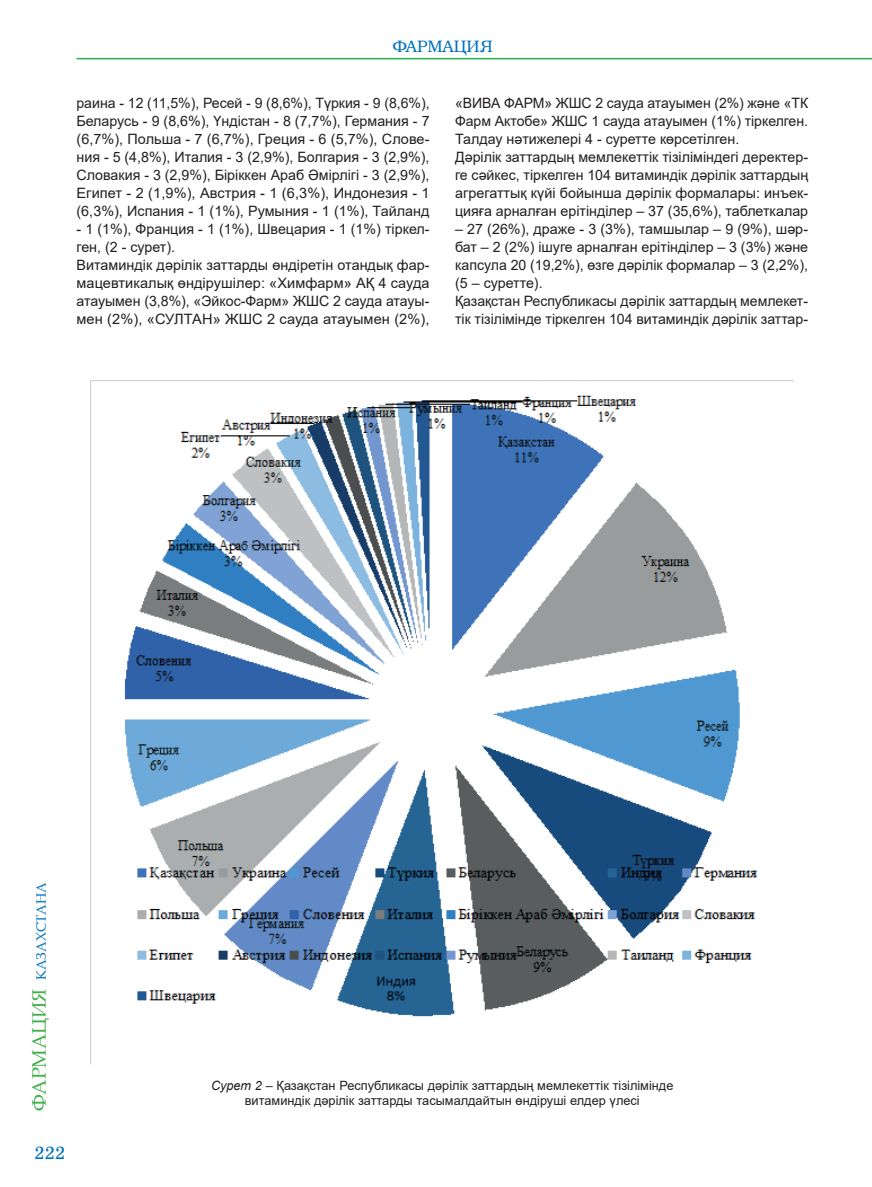
<style>
.page{position:relative;width:872px;height:1187px;background:#fff}
.page>*{position:absolute;margin:0;border:0;box-sizing:border-box;transform-origin:0 0}
.t1{font:18px "DS School";color:#0072bc}
.t2{font:16.5px "K Bookman";color:#0072bc}
.t3{font:14.25px/18px "Arial";color:#231f20}
.t4{font:13.5px "Book Antiqua";color:#0072bc}
.t5{font:12.75px/15.3px "Arial";color:#231f20;text-align:center}
.s1{font-size:19.5px;color:#40ae49}
.s2{font-style:italic}
</style>
<div class="page">
<hr style="left:76px;top:58px;width:796px;height:1px;background:#23b24b">
<img style="left:91px;top:381px;width:667px;height:636px">
<p class="t2" style="left:392px;top:36px;width:101px">ФАРМАЦИЯ</p>
<p class="t3" style="left:76px;top:94px;width:355px;text-align:justify">раина - 12 (11,5%), Ресей - 9 (8,6%), Түркия - 9 (8,6%), Беларусь - 9 (8,6%), Үндістан - 8 (7,7%), Германия - 7 (6,7%), Польша - 7 (6,7%), Греция - 6 (5,7%), Слове&shy;ния - 5 (4,8%), Италия - 3 (2,9%), Болгария - 3 (2,9%), Словакия - 3 (2,9%), Біріккен Араб Әмірлігі - 3 (2,9%), Египет - 2 (1,9%), Австрия - 1 (6,3%), Индонезия - 1 (6,3%), Испания - 1 (1%), Румыния - 1 (1%), Тайланд</p>
<p class="t3" style="left:76px;top:220px;width:355px">- 1 (1%), Франция - 1 (1%), Швецария - 1 (1%) тіркел&shy;ген, (2 - сурет).<br>Витаминдік дәрілік заттарды өндіретін отандық фар&shy;мацевтикалық өндірушілер: «Химфарм» АҚ 4 сауда атауымен (3,8%), «Эйкос-Фарм» ЖШС 2 сауда атауы&shy;мен (2%), «СУЛТАН» ЖШС 2 сауда атауымен (2%),</p>
<p class="t3" style="left:455px;top:94px;width:354px">«ВИВА ФАРМ» ЖШС 2 сауда атауымен (2%) және «ТК Фарм Актобе» ЖШС 1 сауда атауымен (1%) тіркелген.<br>Талдау нәтижелері 4 - суретте көрсетілген.<br>Дәрілік заттардың мемлекеттік тізіліміндегі деректер&shy;ге сәйкес, тіркелген 104 витаминдік дәрілік заттардың агрегаттық күйі бойынша дәрілік формалары: инъек&shy;цияға арналған ерітінділер – 37 (35,6%), таблеткалар</p>
<p class="t3" style="left:455px;top:220px;width:354px">– 27 (26%), драже - 3 (3%), тамшылар – 9 (9%), шәр&shy;бат – 2 (2%) ішуге арналған ерітінділер – 3 (3%) және капсула 20 (19,2%), өзге дәрілік формалар – 3 (2,2%), (5 – суретте).<br>Қазақстан Республикасы дәрілік заттардың мемлекет&shy;тік тізілімінде тіркелген 104 витаминдік дәрілік заттар-</p>
<p class="t4" style="left:32px;top:1111px;width:230px;rotate:-90deg"><span class="s1">ФАРМАЦИЯ</span> КАЗАХСТАНА</p>
<p class="t1" style="left:34px;top:1142px;width:33px">222</p>
<p class="t5" style="left:211px;top:1077px;width:464px"><span class="s2">Сурет 2</span> – Қазақстан Республикасы дәрілік заттардың мемлекеттік тізілімінде витаминдік дәрілік заттарды тасымалдайтын өндіруші елдер үлесі</p>
</div>
